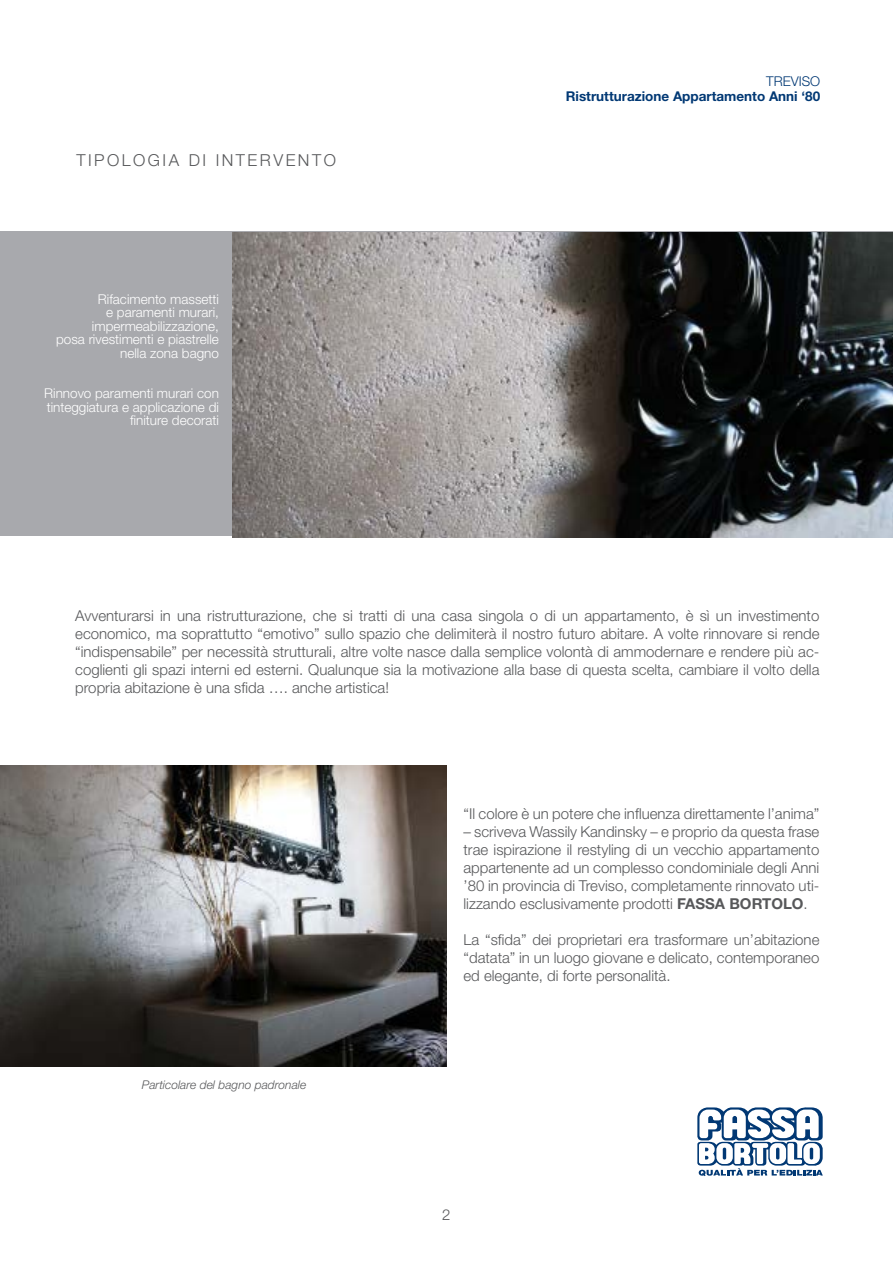
<style>
.page{position:relative;width:893px;height:1263px;background:#fff}
.page>*{position:absolute;margin:0;border:0;box-sizing:border-box;transform-origin:0 0}
.t1{font:300 16.5px "Helvetica Neue LT Std";letter-spacing:.15em;color:#57585a}
.Testo_Normale{font:300 15px/18px "Helvetica Neue LT Std";color:#57585a;text-align:justify}
.t2{font:300 13.5px/13.5px "Helvetica Neue LT Std";color:#fff;text-align:right}
.t3{font:700 13.5px "Helvetica Neue LT Std";color:#013874}
.t4{font:300 13.5px "Helvetica Neue LT Std";color:#013874}
.Didascalia{font:italic 300 12px "Helvetica Neue LT Std";color:#57585a}
.s1{font-weight:700}
</style>
<div class="page">
<svg style="left:697px;top:1107px;width:126px;height:69px"></svg>
<div style="left:0;top:231px;width:893px;height:305px;background:#a8a9ad"></div>
<img style="left:232px;top:232px;width:661px;height:305px">
<img style="left:0;top:765px;width:446px;height:301px">
<p class="t1" style="left:77px;top:150px;width:261px">TIPOLOGIA DI INTERVENTO</p>
<p class="t2" style="left:92px;top:292px;width:129px">Rifacimento massetti e paramenti murari, impermeabilizzazione,</p>
<p class="t2" style="left:56px;top:332px;width:164px">posa rivestimenti e piastrelle nella zona bagno</p>
<p class="t2" style="left:44px;top:386px;width:176px">Rinnovo paramenti murari con tinteggiatura e applicazione di finiture decorati</p>
<p class="t4" style="left:766px;top:73px;width:56px">TREVISO</p>
<p class="t3" style="left:566px;top:88px;width:256px">Ristrutturazione Appartamento Anni ‘80</p>
<p class="Testo_Normale" style="left:75px;top:606px;width:746px">Avventurarsi in una ristrutturazione, che si tratti di una casa singola o di un appartamento, è sì un investimento economico, ma soprattutto “emotivo” sullo spazio che delimiterà il nostro futuro abitare. A volte rinnovare si rende “indispensabile” per necessità strutturali, altre volte nasce dalla semplice volontà di ammodernare e rendere più ac&shy;coglienti gli spazi interni ed esterni. Qualunque sia la motivazione alla base di questa scelta, cambiare il volto della propria abitazione è una sfida …. anche artistica!</p>
<p class="Didascalia" style="left:142px;top:1078px;width:166px">Particolare del bagno padronale</p>
<p class="Testo_Normale" style="left:463px;top:804px;width:357px">“Il colore è un potere che influenza direttamente l’anima”</p>
<p class="Testo_Normale" style="left:463px;top:822px;width:357px">– scriveva Wassily Kandinsky – e proprio da questa frase trae ispirazione il restyling di un vecchio appartamento appartenente ad un complesso condominiale degli Anni ’80 in provincia di Treviso, completamente rinnovato uti&shy;lizzando esclusivamente prodotti <span class="s1">FASSA BORTOLO</span>.</p>
<p class="Testo_Normale" style="left:463px;top:930px;width:357px">La “sfida” dei proprietari era trasformare un’abitazione “datata” in un luogo giovane e delicato, contemporaneo ed elegante, di forte personalità.</p>
<p class="Testo_Normale" style="left:442px;top:1205px;width:10px">2</p>
</div>
